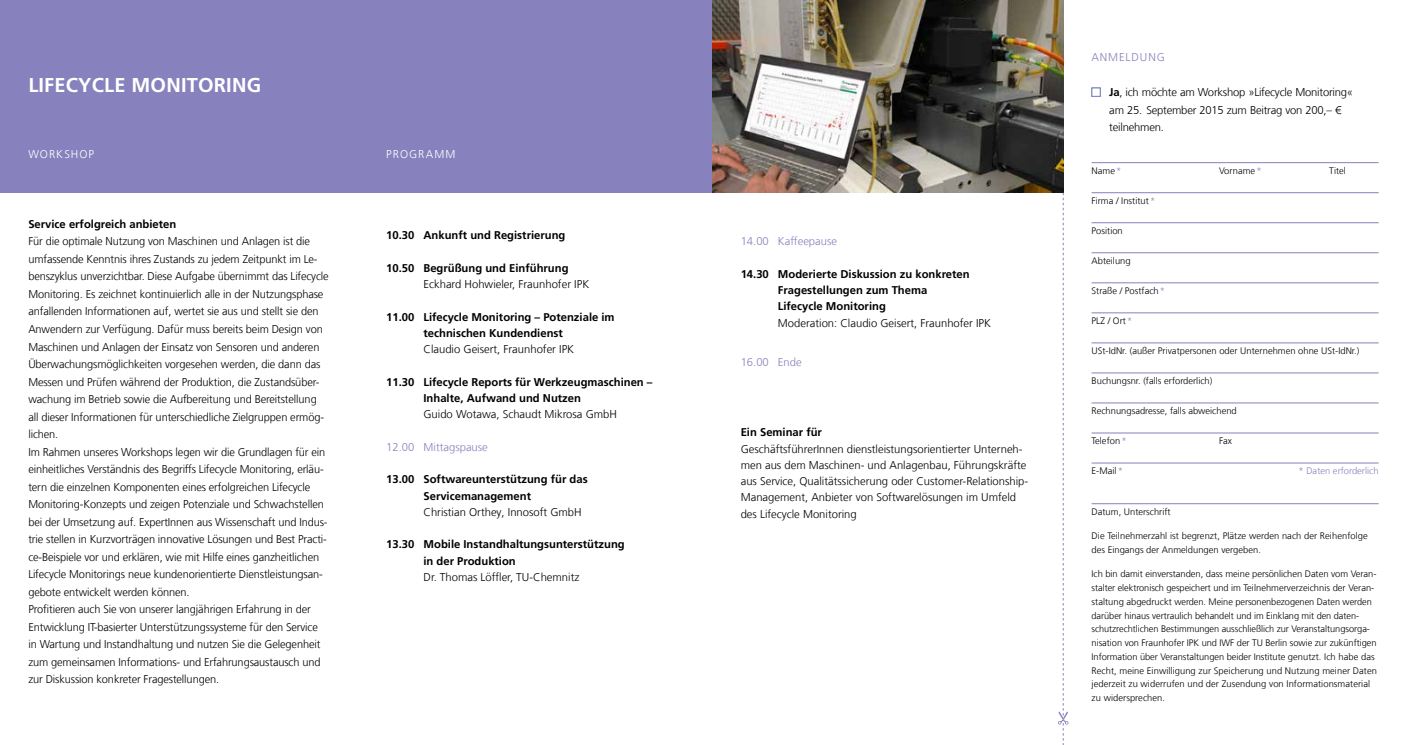
<style>
.page{position:relative;width:1407px;height:745px;background:#fff}
.page>*{position:absolute;margin:0;border:0;box-sizing:border-box;transform-origin:0 0}
.t1{font:700 20px "Frutiger LT Com";letter-spacing:.01em;color:#fff}
.t2{font:300 11.25px/17.5px "Frutiger LT Com";letter-spacing:-.01em;color:#000}
.t3{font:700 11.25px/16.2px "Frutiger LT Com";color:#000}
.t4{font:300 11.25px "Frutiger LT Com";color:#8781bd}
.t5{font:300 11.25px "Frutiger LT Com";color:#fff}
.t6{font:300 9.38px/13.8px "Frutiger LT Com";color:#000}
.t7{font:300 9.38px "Frutiger LT Com";color:#8781bd}
.s1{font-weight:700}
.s2{color:#8781bd}
</style>
<div class="page">
<div style="left:0;top:0;width:1063px;height:193px;background:#8781bd"></div>
<img style="left:712px;top:0;width:351px;height:193px">
<svg style="left:1058px;top:193px;width:10px;height:551px"></svg>
<hr style="left:1091px;top:162px;width:287px;height:1px;background:#8781bd">
<hr style="left:1091px;top:192px;width:287px;height:1px;background:#8781bd">
<hr style="left:1091px;top:222px;width:287px;height:1px;background:#8781bd">
<hr style="left:1091px;top:252px;width:287px;height:1px;background:#8781bd">
<hr style="left:1091px;top:282px;width:287px;height:1px;background:#8781bd">
<hr style="left:1091px;top:312px;width:287px;height:1px;background:#8781bd">
<hr style="left:1091px;top:342px;width:287px;height:1px;background:#8781bd">
<hr style="left:1091px;top:372px;width:287px;height:1px;background:#8781bd">
<hr style="left:1091px;top:402px;width:287px;height:1px;background:#8781bd">
<hr style="left:1091px;top:432px;width:287px;height:1px;background:#8781bd">
<hr style="left:1091px;top:462px;width:287px;height:1px;background:#8781bd">
<hr style="left:1091px;top:503px;width:287px;height:1px;background:#8781bd">
<div style="left:1091px;top:88px;width:9px;height:9px;background:#fff;border:1px solid #8781bd"></div>
<h1 class="t1" style="left:28px;top:73px;width:234px">LIFECYCLE MONITORING</h1>
<p class="t5" style="left:28px;top:147px;width:29px">Worksh</p>
<p class="t5" style="left:79px;top:147px;width:15px">op</p>
<p class="t5" style="left:386px;top:147px;width:33px">programm</p>
<p class="t3" style="left:28px;top:216px;width:149px">Service erfolgreich anbieten</p>
<p class="t2" style="left:28px;top:233px;width:302px">Für die optimale Nutzung von Maschinen und Anlagen ist die umfassende Kenntnis ihres Zustands zu jedem Zeitpunkt im Le&shy;benszyklus unverzichtbar. Diese Aufgabe übernimmt das Lifecycle Monitoring. Es zeichnet kontinuierlich alle in der Nutzungsphase anfallenden Informationen auf, wertet sie aus und stellt sie den Anwendern zur Verfügung. Dafür muss bereits beim Design von Maschinen und Anlagen der Einsatz von Sensoren und anderen Überwachungsmöglichkeiten vorgesehen werden, die dann das Messen und Prüfen während der Produktion, die Zustandsüber&shy;wachung im Betrieb sowie die Aufbereitung und Bereitstellung all dieser Informationen für unterschiedliche Zielgruppen ermög&shy;lichen.<br>Im Rahmen unseres Workshops legen wir die Grundlagen für ein einheitliches Verständnis des Begriffs Lifecycle Monitoring, erläu&shy;tern die einzelnen Komponenten eines erfolgreichen Lifecycle Monitoring-Konzepts und zeigen Potenziale und Schwachstellen bei der Umsetzung auf. ExpertInnen aus Wissenschaft und Indus&shy;trie stellen in Kurzvorträgen innovative Lösungen und Best Practi&shy;ce-Beispiele vor und erklären, wie mit Hilfe eines ganzheitlichen Lifecycle Monitorings neue kundenorientierte Dienstleistungsan&shy;gebote entwickelt werden können.<br>Profitieren auch Sie von unserer langjährigen Erfahrung in der Entwicklung IT-basierter Unterstützungssysteme für den Service in Wartung und Instandhaltung und nutzen Sie die Gelegenheit zum gemeinsamen Informations- und Erfahrungsaustausch und zur Diskussion konkreter Fragestellungen.</p>
<p class="t3" style="left:386px;top:227px;width:181px">10.30 Ankunft und Registrierung</p>
<p class="t3" style="left:386px;top:260px;width:184px">10.50 Begrüßung und Einführung</p>
<p class="t2" style="left:423px;top:275px;width:167px">Eckhard Hohwieler, Fraunhofer IPK</p>
<p class="t3" style="left:423px;top:308px;width:193px;text-indent:-37px">11.00 Lifecycle Monitoring – Potenziale im technischen Kundendienst</p>
<p class="t2" style="left:423px;top:340px;width:152px">Claudio Geisert, Fraunhofer IPK</p>
<p class="t3" style="left:423px;top:373px;width:231px;text-indent:-37px">11.30 Lifecycle Reports für Werkzeugmaschinen –<br>Inhalte, Aufwand und Nutzen</p>
<p class="t2" style="left:423px;top:405px;width:195px">Guido Wotawa, Schaudt Mikrosa GmbH</p>
<p class="t4" style="left:386px;top:440px;width:103px">12.00 Mittagspause</p>
<p class="t3" style="left:423px;top:471px;width:166px;text-indent:-37px">13.00 Softwareunterstützung für das<br>Servicemanagement</p>
<p class="t2" style="left:423px;top:503px;width:160px">Christian Orthey, Innosoft GmbH</p>
<p class="t3" style="left:423px;top:536px;width:203px;text-indent:-37px">13.30 Mobile Instandhaltungsunterstützung in der Produktion</p>
<p class="t2" style="left:423px;top:568px;width:157px">Dr. Thomas Löffler, TU-Chemnitz</p>
<p class="t4" style="left:741px;top:234px;width:98px">14.00 Kaffeepause</p>
<p class="t3" style="left:778px;top:265px;width:193px;text-indent:-37px">14.30 Moderierte Diskussion zu konkreten<br>Fragestellungen zum Thema<br>Lifecycle Monitoring</p>
<p class="t2" style="left:778px;top:314px;width:215px">Moderation: Claudio Geisert, Fraunhofer IPK</p>
<p class="t4" style="left:741px;top:355px;width:62px">16.00 Ende</p>
<p class="t3" style="left:741px;top:424px;width:83px">Ein Seminar für</p>
<p class="t2" style="left:741px;top:440px;width:289px;line-height:16.2px">GeschäftsführerInnen dienstleistungsorientierter Unterneh&shy;men aus dem Maschinen- und Anlagenbau, Führungskräfte aus Service, Qualitätssicherung oder Customer-Relationship-Management, Anbieter von Softwarelösungen im Umfeld des Lifecycle Monitoring</p>
<p class="t4" style="left:1091px;top:51px;width:10px">anme</p>
<p class="t4" style="left:1125px;top:51px;width:15px">ldung</p>
<p class="t2" style="left:1109px;top:83px;width:245px"><span class="s1">Ja</span>, ich möchte am Workshop »Lifecycle Monitoring« am 25. September 2015 zum Beitrag von 200,– € teilnehmen.</p>
<p class="t6" style="left:1091px;top:163px;width:31px">Name<span class="s2">*</span></p>
<p class="t6" style="left:1219px;top:163px;width:44px">Vorname<span class="s2">*</span></p>
<p class="t6" style="left:1329px;top:163px;width:18px">Titel</p>
<p class="t6" style="left:1091px;top:193px;width:65px">Firma / Institut<span class="s2">*</span></p>
<p class="t6" style="left:1091px;top:223px;width:33px">Position</p>
<p class="t6" style="left:1091px;top:253px;width:41px">Abteilung</p>
<p class="t6" style="left:1091px;top:283px;width:75px">Straße / Postfach<span class="s2">*</span></p>
<p class="t6" style="left:1091px;top:313px;width:42px">PLZ / Ort<span class="s2">*</span></p>
<p class="t6" style="left:1091px;top:343px;width:269px">USt-IdNr. (außer Privatpersonen oder Unternehmen ohne USt-IdNr.)</p>
<p class="t6" style="left:1091px;top:373px;width:122px">Buchungsnr. (falls erforderlich)</p>
<p class="t6" style="left:1091px;top:403px;width:147px">Rechnungsadresse, falls abweichend</p>
<p class="t6" style="left:1091px;top:433px;width:37px">Telefon<span class="s2">*</span></p>
<p class="t6" style="left:1219px;top:433px;width:15px">Fax</p>
<p class="t6" style="left:1091px;top:463px;width:33px">E-Mail<span class="s2">*</span></p>
<p class="t7" style="left:1298px;top:465px;width:82px">* Daten erforderlich</p>
<p class="t6" style="left:1091px;top:504px;width:80px">Datum, Unterschrift</p>
<p class="t6" style="left:1091px;top:528px;width:278px">Die Teilnehmerzahl ist begrenzt, Plätze werden nach der Reihenfolge des Eingangs der Anmeldungen vergeben.</p>
<p class="t6" style="left:1091px;top:567px;width:287px">Ich bin damit einverstanden, dass meine persönlichen Daten vom Veran&shy;stalter elektronisch gespeichert und im Teilnehmerverzeichnis der Veran&shy;staltung abgedruckt werden. Meine personenbezogenen Daten werden darüber hinaus vertraulich behandelt und im Einklang mit den daten&shy;schutzrechtlichen Bestimmungen ausschließlich zur Veranstaltungsorga&shy;nisation von Fraunhofer IPK und IWF der TU Berlin sowie zur zukünftigen Information über Veranstaltungen beider Institute genutzt. Ich habe das Recht, meine Einwilligung zur Speicherung und Nutzung meiner Daten jederzeit zu widerrufen und der Zusendung von Informationsmaterial zu widersprechen.</p>
</div>
